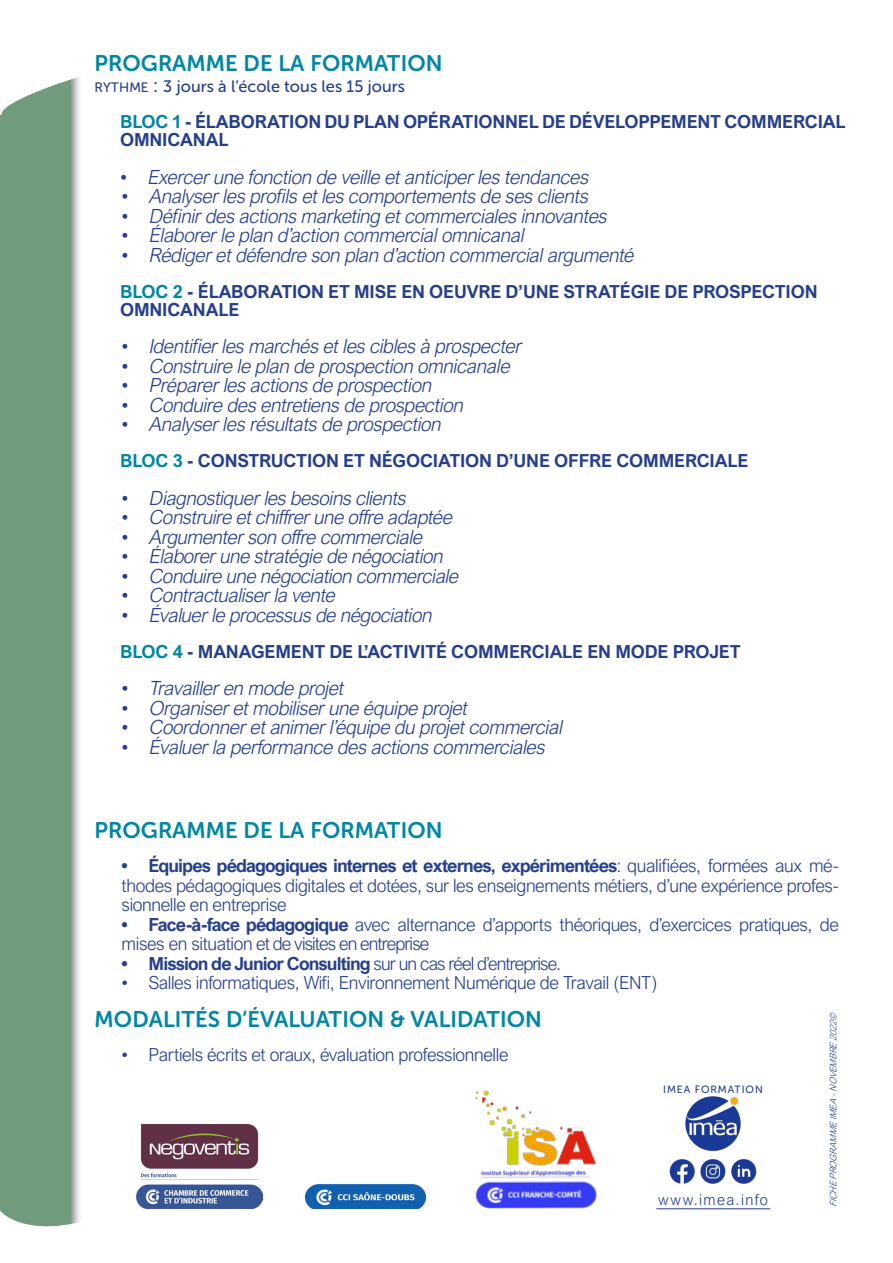
<style>
.page{position:relative;width:893px;height:1263px;background:#fff}
.page>*{position:absolute;margin:0;border:0;box-sizing:border-box;transform-origin:0 0}
.t1{font:22.5px "Museo Sans Rounded 700";letter-spacing:.005em;color:#0087a5}
.t2{font:italic 300 19.5px "Arial Nova";letter-spacing:-.025em;color:#253f8e}
.t3{font:300 18px/19.5px "Arial Nova";letter-spacing:-.02em;color:#253f8e;text-align:justify}
.t4{font:700 18px "Arial Nova";letter-spacing:-.01em;color:#253f8e}
.t5{font:700 18px "Arial Nova";letter-spacing:-.05em;color:#253f8e}
.t6{font:16.5px "Museo Sans Rounded 500";letter-spacing:.005em;color:#253f8e}
.t7{font:300 15px "Arial Nova";letter-spacing:.09em;color:#253f8e}
.t8{font:10.5px "Museo Sans Rounded 500";letter-spacing:.09em;color:#253f8e}
.t9{font:italic 300 9px "Arial Nova";color:#253f8e}
.s1{font-size:13.65px}
.s2{font-size:19.5px}
.s3{color:#0087a5}
.s4{font-style:normal}
.s5{font-weight:700}
.s6{font-weight:300}
</style>
<div class="page">
<div style="left:0;top:0;width:82px;height:1263px;background:#231f20;opacity:.56"></div>
<div style="left:0;top:116px;width:71px;height:1022px;background:#709c7d"></div>
<svg style="left:0;top:0;width:82px;height:116px"></svg>
<svg style="left:0;top:1138px;width:218px;height:125px"></svg>
<img style="left:136px;top:1124px;width:127px;height:84px">
<hr style="left:656px;top:1208px;width:114px;height:1px;background:#253f8e">
<img style="left:685px;top:1096px;width:56px;height:56px">
<img style="left:669px;top:1159px;width:88px;height:25px">
<img style="left:304px;top:1184px;width:123px;height:25px">
<img style="left:475px;top:1090px;width:122px;height:119px">
<p class="t1" style="left:95px;top:51px;width:349px">PROGRAMME DE LA FORMATION</p>
<p class="t6" style="left:95px;top:77px;width:312px"><span class="s1">RYTHME</span> <span class="s2">:</span> 3 jours à l’école tous les 15 jours</p>
<p class="t4" style="left:120px;top:111px;width:133px"><span class="s3">BLOC</span> <span class="s3">1</span> - ÉLABORATION</p>
<p class="t4" style="left:324px;top:111px;width:91px">DU PLAN OPÉRATIONNE</p>
<p class="t4" style="left:529px;top:111px;width:109px">L DE DÉVELOPPE</p>
<p class="t4" style="left:671px;top:111px;width:28px">MENT</p>
<p class="t4" style="left:724px;top:111px;width:123px">COMMERCIAL</p>
<p class="t4" style="left:120px;top:129px;width:74px">OMNICANA</p>
<p class="t4" style="left:218px;top:129px;width:12px">L</p>
<p class="t2" style="left:120px;top:166px;width:474px"><span class="s4">•</span> Exercerune fonction de veille etanticiperles tendances</p>
<p class="t2" style="left:122px;top:185px;width:472px"><span class="s4">•</span> Analyserles profils etles comportements de ses clients</p>
<p class="t2" style="left:122px;top:205px;width:491px"><span class="s4">•</span> Définirdes actions marketing etcommerciales innovantes</p>
<p class="t2" style="left:122px;top:224px;width:408px"><span class="s4">•</span> Élaborerle plan d’action commercialomnicanal</p>
<p class="t2" style="left:122px;top:244px;width:518px"><span class="s4">•</span> Rédigeretdéfendre son plan d’action commercialargumenté</p>
<p class="t4" style="left:120px;top:281px;width:136px"><span class="s3">BLOC</span> <span class="s3">2</span> - ÉLABORATION</p>
<p class="t4" style="left:328px;top:281px;width:51px">ET MISE</p>
<p class="t4" style="left:401px;top:281px;width:41px">EN OEU</p>
<p class="t4" style="left:467px;top:281px;width:69px">VRE D’UNE</p>
<p class="t4" style="left:564px;top:281px;width:12px">STRATÉ</p>
<p class="t4" style="left:631px;top:281px;width:74px">GIEDE PROSPE</p>
<p class="t4" style="left:762px;top:281px;width:24px">CTION</p>
<p class="t4" style="left:120px;top:299px;width:74px">OMNICANA</p>
<p class="t4" style="left:218px;top:299px;width:20px">LE</p>
<p class="t2" style="left:122px;top:335px;width:405px"><span class="s4">•</span> Identifierles marchés etles cibles à prospecter</p>
<p class="t2" style="left:122px;top:355px;width:394px"><span class="s4">•</span> Construire le plan de prospection omnicanale</p>
<p class="t2" style="left:122px;top:374px;width:315px"><span class="s4">•</span> Préparerles actions de prospection</p>
<p class="t2" style="left:122px;top:394px;width:347px"><span class="s4">•</span> Conduire des entretiens de prospection</p>
<p class="t2" style="left:122px;top:413px;width:325px"><span class="s4">•</span> Analyserles résultats de prospection</p>
<p class="t4" style="left:120px;top:450px;width:104px"><span class="s3">BLOC</span> <span class="s3">3</span> - CONSTRU</p>
<p class="t4" style="left:284px;top:450px;width:24px">CTION</p>
<p class="t4" style="left:343px;top:450px;width:101px">ET NÉGOCIATION</p>
<p class="t4" style="left:496px;top:450px;width:30px">D’UNE</p>
<p class="t4" style="left:554px;top:450px;width:13px">OFFRE</p>
<p class="t4" style="left:616px;top:450px;width:131px">COMMERCIALE</p>
<p class="t2" style="left:122px;top:487px;width:290px"><span class="s4">•</span> Diagnostiquerlesbesoinsclients</p>
<p class="t2" style="left:122px;top:506px;width:336px"><span class="s4">•</span> Construire etchiffrerune offre adaptée</p>
<p class="t2" style="left:122px;top:526px;width:306px"><span class="s4">•</span> Argumenterson offre commerciale</p>
<p class="t2" style="left:122px;top:545px;width:327px"><span class="s4">•</span> Élaborerune stratégie de négociation</p>
<p class="t2" style="left:122px;top:565px;width:342px"><span class="s4">•</span> Conduire une négociation commerciale</p>
<p class="t2" style="left:122px;top:584px;width:219px"><span class="s4">•</span> Contractualiserla vente</p>
<p class="t2" style="left:122px;top:604px;width:316px"><span class="s4">•</span> Évaluerle processusde négociation</p>
<p class="t4" style="left:120px;top:641px;width:107px"><span class="s3">BLOC</span> <span class="s3">4</span> - MANA</p>
<p class="t4" style="left:251px;top:641px;width:52px">GEMENT</p>
<p class="t4" style="left:330px;top:641px;width:100px">DE L’ACTI VITÉ</p>
<p class="t4" style="left:451px;top:641px;width:193px">COMMERCIALE EN MODE</p>
<p class="t4" style="left:673px;top:641px;width:13px">PRO</p>
<p class="t4" style="left:709px;top:641px;width:21px">JET</p>
<p class="t2" style="left:122px;top:677px;width:227px"><span class="s4">•</span> Travailleren mode projet</p>
<p class="t2" style="left:122px;top:697px;width:351px"><span class="s4">•</span> Organiseretmobiliserune équipe projet</p>
<p class="t2" style="left:122px;top:716px;width:446px"><span class="s4">•</span> Coordonneretanimerl’équipe du projetcommercial</p>
<p class="t2" style="left:122px;top:736px;width:429px"><span class="s4">•</span> Évaluerla performance des actions commerciales</p>
<p class="t1" style="left:95px;top:818px;width:349px">PROGRAMME DE LA FORMATION</p>
<p class="t3" style="left:122px;top:856px;width:719px"><span class="s5">• Équipes pédagogiques internes et externes, expérimentées</span>: qualifiées, formées aux mé&shy;thodes pédagogiques digitales et dotées, sur les enseignements métiers, d’une expérience profes&shy;sionnelle en entreprise</p>
<p class="t3" style="left:122px;top:915px;width:719px"><span class="s5">• Face-à-face pédagogique</span> avec alternance d’apports théoriques, d’exercices pratiques, de mises en situation et de visites en entreprise</p>
<p class="t5" style="left:122px;top:953px;width:441px">• Mission de Junior Consulting <span class="s6">sur un cas réel d’entreprise.</span></p>
<p class="t3" style="left:122px;top:973px;width:537px">• Salles informatiques, Wifi, Environnement Numérique de Travail (ENT)</p>
<p class="t1" style="left:95px;top:1007px;width:449px">MODALITÉS D’ÉVALUATION &amp; VALIDATION</p>
<p class="t3" style="left:122px;top:1045px;width:388px">• Partiels écrits et oraux, évaluation professionnelle</p>
<p class="t9" style="left:828px;top:1207px;width:199px;rotate:-90deg">FICHEPROGRAMMEIMEA-NOVEMBRE2022©</p>
<p class="t8" style="left:663px;top:1084px;width:101px">IMEA FORMATION</p>
<p class="t7" style="left:658px;top:1191px;width:111px">www.imea.info</p>
</div>
